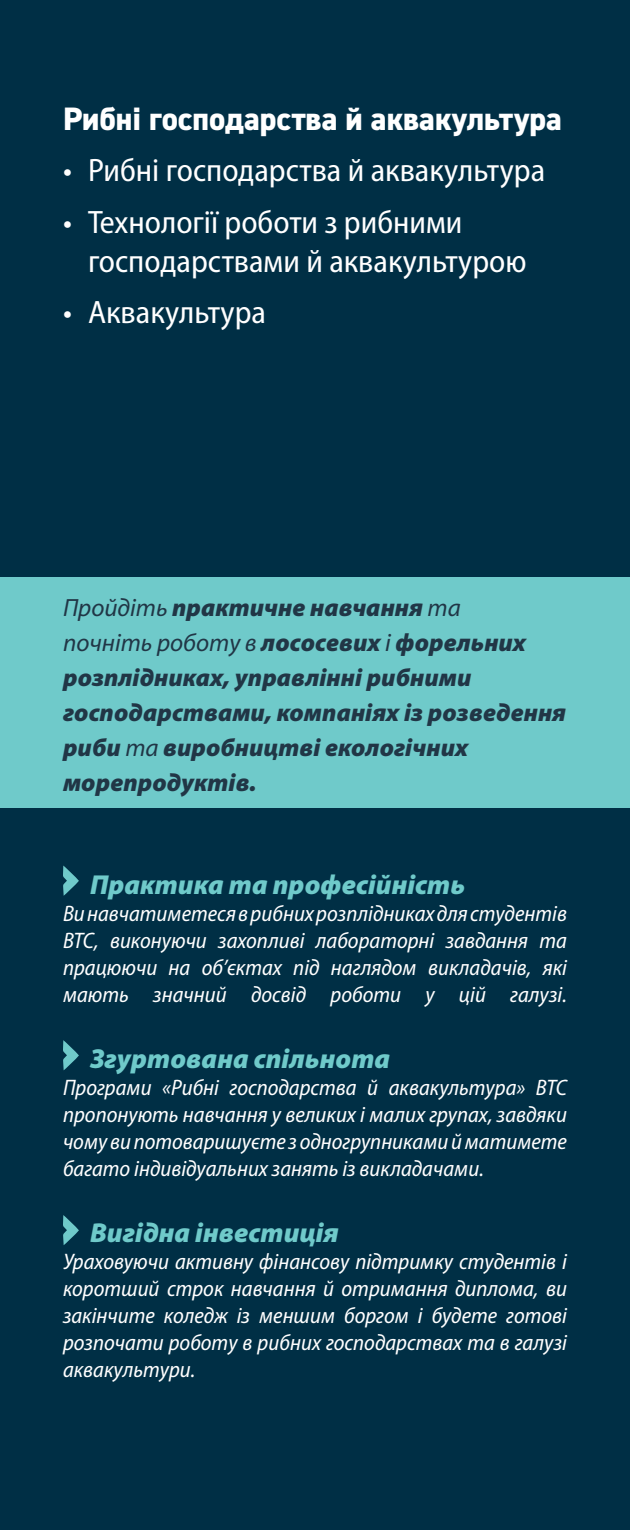
<style>
.page{position:relative;width:630px;height:1530px;background:#002f45}
.page>*{position:absolute;margin:0;border:0;box-sizing:border-box;transform-origin:0 0}
.t1{font:semi-condensed 32.5px/39px "Myriad Pro";color:#fff}
.t2{font:800 32.5px "DIN2014";color:#fff}
.Ad_Area_of_Studies{font:italic 900 27.5px "Myriad Pro";color:#6fcaca}
.t3{font:italic 900 25px/35px "Myriad Pro";color:#213646}
.Ad_Area_of_Studies-2{font:italic semi-condensed 22.5px/27px "Myriad Pro";color:#fff;text-align:justify}
.s1{font-weight:400}
</style>
<div class="page">
<div style="left:0;top:578px;width:630px;height:230px;background:#6fcaca"></div>
<svg style="left:63px;top:866px;width:16px;height:30px"></svg>
<svg style="left:63px;top:1040px;width:16px;height:30px"></svg>
<svg style="left:63px;top:1215px;width:16px;height:30px"></svg>
<p class="t2" style="left:63px;top:97px;width:500px">Рибні господарства й аквакультура</p>
<p class="t1" style="left:63px;top:152px;width:484px">• Рибні господарства й аквакультура</p>
<p class="t1" style="left:88px;top:203px;width:440px;text-indent:-25px">• Технології роботи з рибними господарствами й аквакультурою</p>
<p class="t1" style="left:63px;top:294px;width:205px">• Аквакультура</p>
<p class="t3" style="left:63px;top:589px;width:505px"><span class="s1">Пройдіть</span> практичне навчання <span class="s1">та<br>почніть роботу в</span> лососевих <span class="s1">і</span> форельних розплідниках, управлінні рибними господарствами, компаніях із розведення риби <span class="s1">та</span> виробництві екологічних морепродуктів.</p>
<p class="Ad_Area_of_Studies" style="left:90px;top:866px;width:377px">Практика та професійність</p>
<p class="Ad_Area_of_Studies-2" style="left:63px;top:899px;width:506px">Ви навчатиметеся в рибних розплідниках для студентів BTC, виконуючи захопливі лабораторні завдання та працюючи на об’єктах під наглядом викладачів, які мають значний досвід роботи у цій галузі.</p>
<p class="Ad_Area_of_Studies" style="left:90px;top:1040px;width:302px">Згуртована спільнота</p>
<p class="Ad_Area_of_Studies-2" style="left:63px;top:1073px;width:506px">Програми «Рибні господарства й аквакультура» BTC пропонують навчання у великих і малих групах, завдяки чому ви потоваришуєте з одногрупниками й матимете багато індивідуальних занять із викладачами.</p>
<p class="Ad_Area_of_Studies" style="left:90px;top:1214px;width:250px">Вигідна інвестиція</p>
<p class="Ad_Area_of_Studies-2" style="left:63px;top:1247px;width:506px">Ураховуючи активну фінансову підтримку студентів і коротший строк навчання й отримання диплома, ви закінчите коледж із меншим боргом і будете готові розпочати роботу в рибних господарствах та в галузі аквакультури.</p>
</div>
